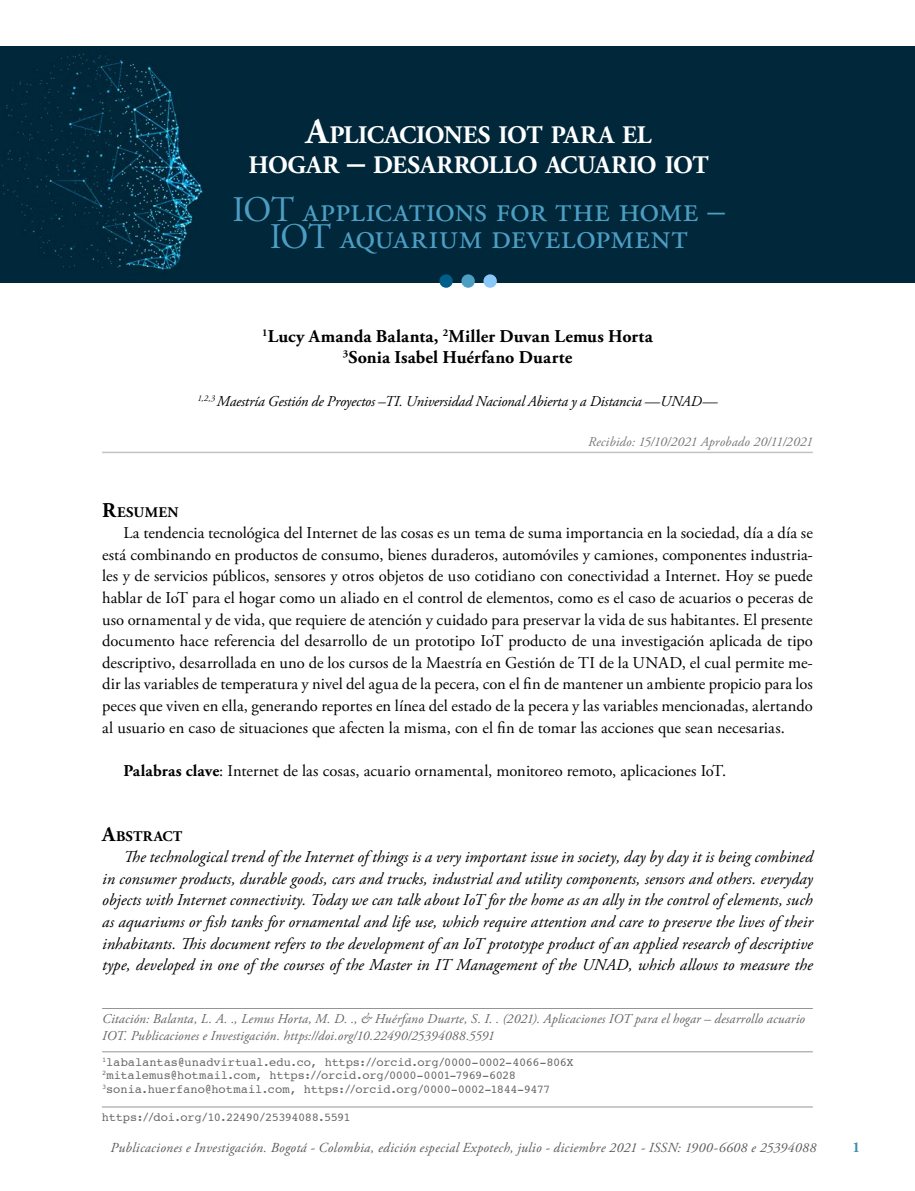
<style>
.page{position:relative;width:915px;height:1191px;background:#fff}
.page>*{position:absolute;margin:0;border:0;box-sizing:border-box;transform-origin:0 0}
.t1{font:36px/27px "Adobe Garamond Pro";letter-spacing:-.01em;color:#4c9ec3;text-align:center}
.t2{font:700 25.2px/30px "Adobe Garamond Pro";letter-spacing:-.02em;color:#fff;text-align:center}
.t3{font:700 18px/21px "Adobe Garamond Pro";letter-spacing:.005em;color:#000;text-align:center}
.t4{font:16.5px/21.6px "Adobe Garamond Pro";letter-spacing:-.005em;color:#000;text-align:justify}
.t5{font:italic 16.5px/21.6px "Adobe Garamond Pro";letter-spacing:.005em;color:#000;text-align:justify}
.t6{font:italic 15px "Adobe Garamond Pro";letter-spacing:-.015em;color:#000}
.t7{font:700 15px "Adobe Garamond Pro";color:#3f8daf}
.t8{font:700 14.7px "Adobe Garamond Pro";letter-spacing:.02em;color:#000}
.t9{font:italic 13.8px "Adobe Garamond Pro";letter-spacing:.02em;color:#58595b}
.t10{font:italic 13.5px/16.5px "Adobe Garamond Pro";letter-spacing:.01em;color:#636466}
.t11{font:italic 13.5px "Adobe Garamond Pro";letter-spacing:.005em;color:#77787b}
.t12{font:12px/13.5px "Courier";letter-spacing:-.015em;color:#636466}
.t13{font:12px "Courier";letter-spacing:-.045em;color:#636466}
.s1{font-size:36px}
.s2{font-size:21px}
.s3{font-weight:700}
</style>
<div class="page">
<div style="left:0;top:47px;width:914px;height:236px;background:#01273a"></div>
<div style="left:483px;top:274px;width:13px;height:14px;background:#89c7f8;border-radius:50%"></div>
<div style="left:461px;top:274px;width:13px;height:14px;background:#4c9ec3;border-radius:50%"></div>
<div style="left:439px;top:274px;width:13px;height:14px;background:#005f8a;border-radius:50%"></div>
<hr style="left:102px;top:451px;width:710px;height:2px;background:#c0c2c4">
<hr style="left:102px;top:1051px;width:710px;height:1px;background:#939598">
<hr style="left:102px;top:1106px;width:710px;height:1px;background:#939598">
<hr style="left:102px;top:1008px;width:710px;height:1px;background:#939598">
<h2 class="t2" style="left:248px;top:121px;width:461px"><span class="s1">A</span>PLICACIONES IOT PARA EL<br>HOGAR <span class="s1">–</span> DESARROLLO ACUARIO IOT</h2>
<h1 class="t1" style="left:232px;top:198px;width:493px">IOT applications for the home –<br>IOT aquarium development</h1>
<p class="t3" style="left:262px;top:326px;width:392px"><sup>1</sup>Lucy Amanda Balanta, <sup>2</sup>Miller Duvan Lemus Horta<br><sup>3</sup>Sonia Isabel Huérfano Duarte</p>
<p class="t6" style="left:197px;top:392px;width:521px"><sup>1,2,3</sup> Maestría Gestión de Proyectos –TI. Universidad Nacional Abierta y a Distancia —UNAD—</p>
<p class="t11" style="left:588px;top:433px;width:226px">Recibido: 15/10/2021 Aprobado 20/11/2021</p>
<p class="t8" style="left:102px;top:503px;width:78px"><span class="s2">R</span>ESUMEN</p>
<p class="t4" style="left:102px;top:523px;width:712px;text-indent:21px">La tendencia tecnológica del Internet de las cosas es un tema de suma importancia en la sociedad, día a día se está combinando en productos de consumo, bienes duraderos, automóviles y camiones, componentes industria&shy;les y de servicios públicos, sensores y otros objetos de uso cotidiano con conectividad a Internet. Hoy se puede hablar de IoT para el hogar como un aliado en el control de elementos, como es el caso de acuarios o peceras de uso ornamental y de vida, que requiere de atención y cuidado para preservar la vida de sus habitantes. El presente documento hace referencia del desarrollo de un prototipo IoT producto de una investigación aplicada de tipo descriptivo, desarrollada en uno de los cursos de la Maestría en Gestión de TI de la UNAD, el cual permite me&shy;dir las variables de temperatura y nivel del agua de la pecera, con el fin de mantener un ambiente propicio para los peces que viven en ella, generando reportes en línea del estado de la pecera y las variables mencionadas, alertando al usuario en caso de situaciones que afecten la misma, con el fin de tomar las acciones que sean necesarias.</p>
<p class="t4" style="left:123px;top:760px;width:604px"><span class="s3">Palabras clave</span>: Internet de las cosas, acuario ornamental, monitoreo remoto, aplicaciones IoT.</p>
<p class="t8" style="left:102px;top:827px;width:82px"><span class="s2">A</span>BSTRACT</p>
<p class="t5" style="left:102px;top:846px;width:712px;text-indent:21px">The technological trend of the Internet of things is a very important issue in society, day by day it is being combined in consumer products, durable goods, cars and trucks, industrial and utility components, sensors and others. everyday objects with Internet connectivity. Today we can talk about IoT for the home as an ally in the control of elements, such as aquariums or fish tanks for ornamental and life use, which require attention and care to preserve the lives of their inhabitants. This document refers to the development of an IoT prototype product of an applied research of descriptive type, developed in one of the courses of the Master in IT Management of the UNAD, which allows to measure the</p>
<p class="t10" style="left:102px;top:1011px;width:704px">Citación: Balanta, L. A. ., Lemus Horta, M. D. ., &amp; Huérfano Duarte, S. I. . (2021). Aplicaciones IOT para el hogar – desarrollo acuario<br>IOT. Publicaciones e Investigación. https://doi.org/10.22490/25394088.5591</p>
<p class="t12" style="left:102px;top:1055px;width:473px"><sup>1</sup>labalantas@unadvirtual.edu.co, https://orcid.org/0000-0002-4066-806X<br><sup>2</sup>mitalemus@hotmail.com, https://orcid.org/0000-0001-7969-6028<br><sup>3</sup>sonia.huerfano@hotmail.com, https://orcid.org/0000-0002-1844-9477</p>
<p class="t13" style="left:102px;top:1107px;width:250px">https://doi.org/10.22490/25394088.5591</p>
<p class="t9" style="left:111px;top:1139px;width:707px">Publicaciones e Investigación. Bogotá - Colombia, edición especial Expotech, julio - diciembre 2021 - ISSN: 1900-6608 e 25394088</p>
<p class="t7" style="left:852px;top:1138px;width:9px">1</p>
</div>
